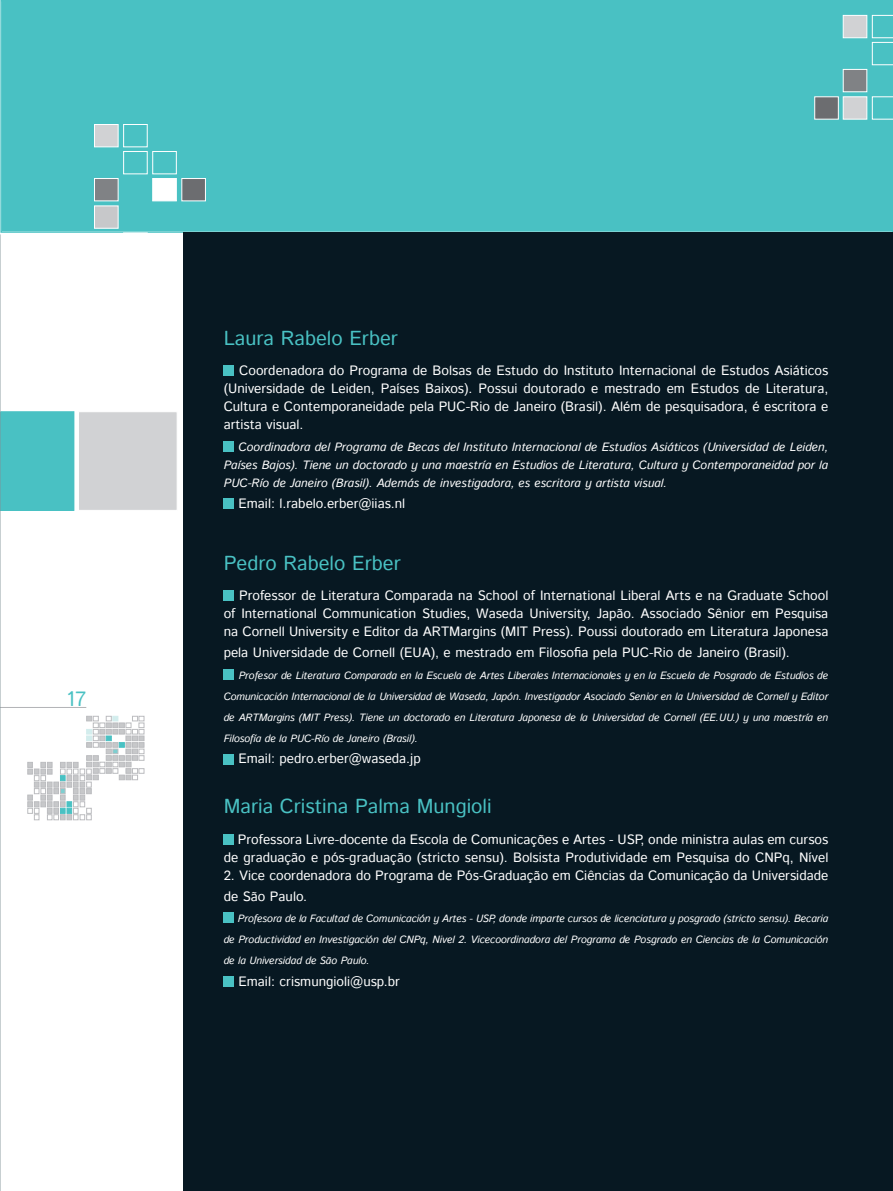
<style>
.page{position:relative;width:893px;height:1191px;background:#fff}
.page>*{position:absolute;margin:0;border:0;box-sizing:border-box;transform-origin:0 0}
.t1{font:21px "Istok Web";color:#49c1c3}
.t2{font:20.25px "Istok Web";color:#49c1c3}
.t3{font:13.5px/18px "Istok Web";color:#fff;text-align:justify}
.t4{font:italic 12px/18px "Istok Web";color:#fff;text-align:justify}
.t5{font:italic 10.5px/21px "Istok Web";letter-spacing:-.01em;color:#fff;text-align:justify}
</style>
<div class="page">
<div style="left:0;top:0;width:893px;height:233px;background:#49c1c3"></div>
<svg style="left:28px;top:716px;width:116px;height:104px"></svg>
<div style="left:94px;top:178px;width:24px;height:23px;background:#808285;border:1px solid #fff"></div>
<div style="left:153px;top:178px;width:24px;height:23px;background:#fff;border:1px solid #fff"></div>
<div style="left:182px;top:178px;width:24px;height:23px;background:#6c6d70;border:1px solid #fff"></div>
<div style="left:123px;top:151px;width:24px;height:23px;border:1px solid #fff"></div>
<div style="left:153px;top:151px;width:24px;height:23px;border:1px solid #fff"></div>
<div style="left:94px;top:124px;width:24px;height:23px;background:#d1d2d4;border:1px solid #fff"></div>
<div style="left:123px;top:124px;width:24px;height:23px;border:1px solid #fff"></div>
<div style="left:94px;top:206px;width:24px;height:22px;background:#c7c8ca;border:1px solid #fff"></div>
<div style="left:843px;top:69px;width:24px;height:23px;background:#808285;border:1px solid #fff"></div>
<div style="left:843px;top:15px;width:24px;height:23px;background:#d1d2d4;border:1px solid #fff"></div>
<svg style="left:872px;top:15px;width:21px;height:50px"></svg>
<div style="left:843px;top:97px;width:24px;height:22px;background:#d1d2d4;border:1px solid #fff"></div>
<svg style="left:872px;top:97px;width:21px;height:22px"></svg>
<div style="left:814px;top:97px;width:24px;height:22px;background:#6c6d70"></div>
<div style="left:184px;top:233px;width:709px;height:958px;background:#071822"></div>
<hr style="left:0;top:707px;width:86px;height:1px;background:#b2b3b7">
<div style="left:78px;top:411px;width:100px;height:100px;background:#d1d2d4;border:1px solid #fff"></div>
<div style="left:1px;top:412px;width:73px;height:98px;background:#49c1c3"></div>
<div style="left:0;top:411px;width:74px;height:100px;border:1px solid #49c1c3"></div>
<div style="left:224px;top:365px;width:10px;height:11px;background:#49c1c3"></div>
<div style="left:224px;top:441px;width:10px;height:10px;background:#49c1c3"></div>
<div style="left:224px;top:499px;width:10px;height:10px;background:#49c1c3"></div>
<div style="left:224px;top:590px;width:10px;height:11px;background:#49c1c3"></div>
<div style="left:224px;top:669px;width:10px;height:10px;background:#49c1c3"></div>
<div style="left:224px;top:754px;width:10px;height:10px;background:#49c1c3"></div>
<div style="left:224px;top:834px;width:10px;height:10px;background:#49c1c3"></div>
<div style="left:224px;top:912px;width:10px;height:11px;background:#49c1c3"></div>
<div style="left:224px;top:976px;width:10px;height:10px;background:#49c1c3"></div>
<h1 class="t1" style="left:67px;top:684px;width:21px">17</h1>
<h2 class="t2" style="left:224px;top:324px;width:176px">Laura Rabelo Erber</h2>
<p class="t3" style="left:224px;top:362px;width:606px;text-indent:15px">Coordenadora do Programa de Bolsas de Estudo do Instituto Internacional de Estudos Asiáticos (Universidade de Leiden, Países Baixos). Possui doutorado e mestrado em Estudos de Literatura, Cultura e Contemporaneidade pela PUC-Rio de Janeiro (Brasil). Além de pesquisadora, é escritora e artista visual.</p>
<p class="t4" style="left:224px;top:437px;width:606px;text-indent:15px">Coordinadora del Programa de Becas del Instituto Internacional de Estudios Asiáticos (Universidad de Leiden, Países Bajos). Tiene un doctorado y una maestría en Estudios de Literatura, Cultura y Contemporaneidad por la PUC-Río de Janeiro (Brasil). Además de investigadora, es escritora y artista visual.</p>
<p class="t3" style="left:238px;top:495px;width:168px">Email: l.rabelo.erber@iias.nl</p>
<h2 class="t2" style="left:224px;top:549px;width:179px">Pedro Rabelo Erber</h2>
<p class="t3" style="left:224px;top:587px;width:606px;text-indent:15px">Professor de Literatura Comparada na School of International Liberal Arts e na Graduate School of International Communication Studies, Waseda University, Japão. Associado Sênior em Pesquisa na Cornell University e Editor da ARTMargins (MIT Press). Poussi doutorado em Literatura Japonesa</p>
<p class="t3" style="left:224px;top:644px;width:568px">pela Universidade de Cornell (EUA), e mestrado em Filosofia pela PUC-Rio de Janeiro (Brasil).</p>
<p class="t5" style="left:224px;top:664px;width:606px;text-indent:15px">Profesor de Literatura Comparada en la Escuela de Artes Liberales Internacionales y en la Escuela de Posgrado de Estudios de Comunicación Internacional de la Universidad de Waseda, Japón. Investigador Asociado Senior en la Universidad de Cornell y Editor de ARTMargins (MIT Press). Tiene un doctorado en Literatura Japonesa de la Universidad de Cornell (EE.UU.) y una maestría en Filosofía de la PUC-Río de Janeiro (Brasil).</p>
<p class="t3" style="left:238px;top:750px;width:184px">Email: pedro.erber@waseda.jp</p>
<h2 class="t2" style="left:224px;top:793px;width:269px">Maria Cristina Palma Mungioli</h2>
<p class="t3" style="left:224px;top:830px;width:606px;text-align:right">Professora Livre-docente da Escola de Comunicações e Artes - USP, onde ministra aulas em cursos de graduação e pós-graduação (stricto sensu). Bolsista Produtividade em Pesquisa do CNPq, Nível</p>
<p class="t3" style="left:224px;top:865px;width:606px;line-height:21px">2. Vice coordenadora do Programa de Pós-Graduação em Ciências da Comunicação da Universidade de São Paulo.</p>
<p class="t5" style="left:224px;top:908px;width:606px;text-indent:14px">Profesora de la Facultad de Comunicación y Artes - USP, donde imparte cursos de licenciatura y posgrado (stricto sensu). Becaria de Productividad en Investigación del CNPq, Nivel 2. Vicecoordinadora del Programa de Posgrado en Ciencias de la Comunicación de la Universidad de São Paulo.</p>
<p class="t3" style="left:238px;top:973px;width:163px">Email: crismungioli@usp.br</p>
</div>
